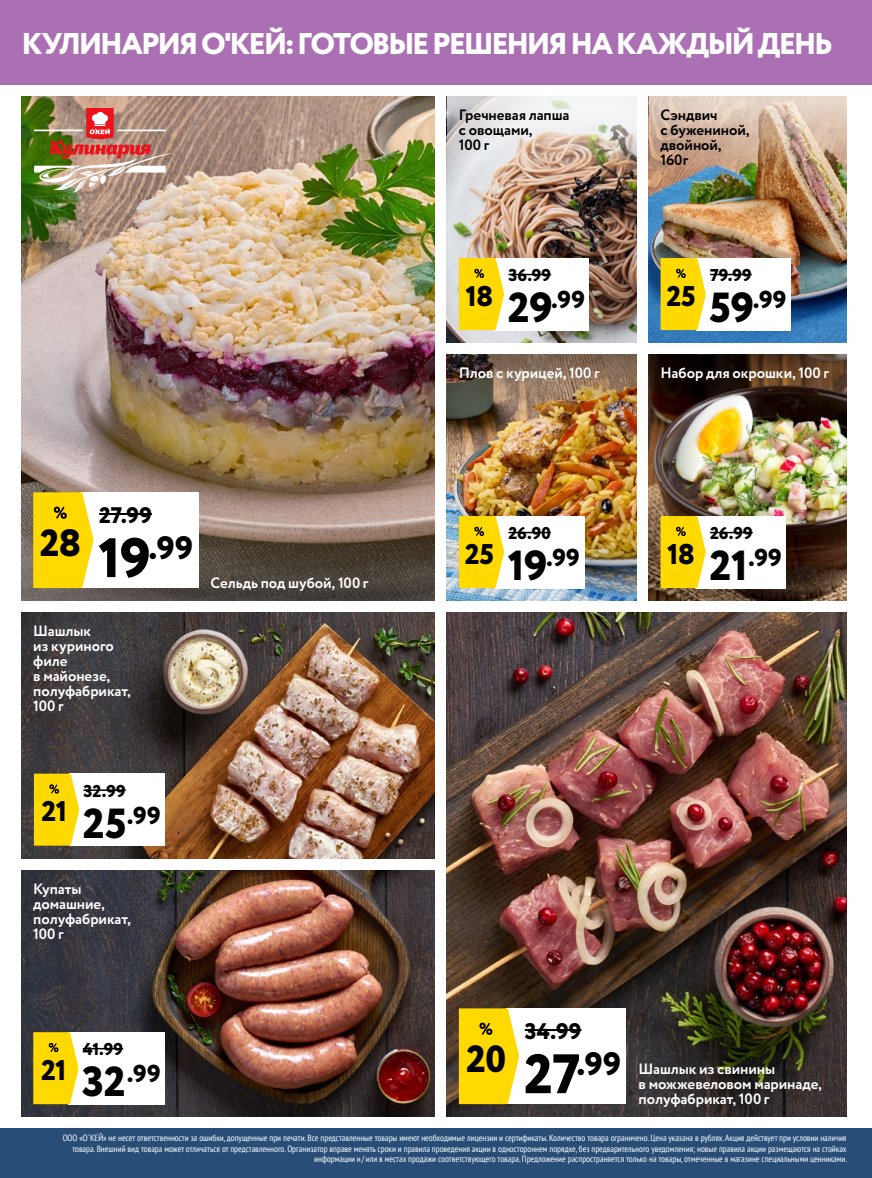
<style>
.page{position:relative;width:872px;height:1178px;background:#fff}
.page>*{position:absolute;margin:0;border:0;box-sizing:border-box;transform-origin:0 0}
.t1{font:800 37.95px "Circe";color:#000}
.t2{font:800 32.4px "Circe";color:#000}
.t3{font:800 30px "Circe";letter-spacing:-.075em;color:#fff}
.t4{font:800 28.5px "Circe";letter-spacing:-.02em;color:#000}
.t5{font:800 24.45px "Circe";letter-spacing:.01em;color:#000}
.t6{font:800 22.5px "Circe";letter-spacing:.01em;color:#000}
.t7{font:800 17.1px "Circe";letter-spacing:.01em;color:#000}
.t8{font:700 15px/15px "Circe";letter-spacing:-.005em;color:#fff}
.t9{font:700 15px/15px "Circe";letter-spacing:-.005em;color:#000}
.t10{font:condensed 9px/10.5px "PT Sans";color:#fff;text-align:right}
.s1{font-size:55.5px}
.s2{font-size:42px}
</style>
<div class="page">
<img style="left:21px;top:870px;width:414px;height:246px">
<img style="left:21px;top:612px;width:414px;height:246px">
<img style="left:447px;top:426px;width:189px;height:174px">
<img style="left:648px;top:192px;width:198px;height:150px">
<img style="left:648px;top:408px;width:198px;height:192px">
<img style="left:21px;top:96px;width:414px;height:408px">
<img style="left:447px;top:192px;width:189px;height:150px">
<img style="left:447px;top:612px;width:399px;height:504px">
<img style="left:447px;top:96px;width:189px;height:96px">
<img style="left:447px;top:354px;width:189px;height:72px">
<svg style="left:21px;top:504px;width:414px;height:96px;background:#6f6157"></svg>
<img style="left:648px;top:96px;width:198px;height:96px">
<svg style="left:648px;top:354px;width:198px;height:54px;background:#38251b"></svg>
<div style="left:0;top:1128px;width:872px;height:50px;background:#284e78"></div>
<div style="left:506px;top:1008px;width:120px;height:96px;background:#fff"></div>
<hr style="left:525px;top:1029px;width:56px;height:2px;background:#000">
<svg style="left:459px;top:1008px;width:60px;height:96px;background:#fbd917"></svg>
<div style="left:80px;top:492px;width:118px;height:96px;background:#fff"></div>
<hr style="left:99px;top:513px;width:53px;height:2px;background:#000">
<svg style="left:33px;top:492px;width:60px;height:96px;background:#fad816"></svg>
<div style="left:69px;top:1032px;width:96px;height:72px;background:#fff"></div>
<hr style="left:83px;top:1048px;width:40px;height:1px;background:#000">
<svg style="left:33px;top:1032px;width:45px;height:72px;background:#f9d715"></svg>
<div style="left:69px;top:774px;width:96px;height:72px;background:#fff"></div>
<hr style="left:83px;top:789px;width:43px;height:2px;background:#000">
<svg style="left:34px;top:774px;width:45px;height:72px;background:#fad817"></svg>
<div style="left:494px;top:516px;width:90px;height:72px;background:#fff"></div>
<hr style="left:508px;top:532px;width:43px;height:1px;background:#000">
<svg style="left:459px;top:516px;width:45px;height:72px;background:#fbd917"></svg>
<div style="left:494px;top:258px;width:95px;height:72px;background:#fff"></div>
<hr style="left:508px;top:274px;width:43px;height:1px;background:#000">
<svg style="left:459px;top:258px;width:45px;height:72px;background:#fbd917"></svg>
<div style="left:696px;top:516px;width:90px;height:72px;background:#fff"></div>
<hr style="left:710px;top:532px;width:42px;height:1px;background:#000">
<svg style="left:660px;top:516px;width:46px;height:72px;background:#f9d819"></svg>
<div style="left:696px;top:258px;width:94px;height:72px;background:#fff"></div>
<hr style="left:710px;top:274px;width:41px;height:1px;background:#000">
<svg style="left:660px;top:258px;width:46px;height:72px;background:#f9d81a"></svg>
<div style="left:0;top:0;width:872px;height:84px;background:#aa70b3"></div>
<img style="left:34px;top:108px;width:141px;height:85px">
<hr style="left:871px;top:0;width:1px;height:84px;background:#fca324">
<h3 class="t3" style="left:21px;top:23px;width:813px">КУЛИНАРИЯ О'КЕЙ: ГОТОВЫЕ РЕШЕНИЯ НА КАЖДЫЙ ДЕНЬ</h3>
<h1 class="t1" style="left:40px;top:517px;width:43px">28</h1>
<h3 class="t6" style="left:99px;top:500px;width:54px">27.99</h3>
<h2 class="t2" style="left:98px;top:525px;width:96px"><span class="s1">19</span>.99</h2>
<h3 class="t8" style="left:33px;top:624px;width:99px">Шашлык<br>из куриного филе<br>в майонезе, полуфабрикат,<br>100 г</h3>
<h3 class="t8" style="left:210px;top:576px;width:159px">Сельдь под шубой, 100 г</h3>
<h3 class="t4" style="left:42px;top:792px;width:27px">21</h3>
<h3 class="t7" style="left:83px;top:779px;width:44px">32.99</h3>
<h3 class="t5" style="left:83px;top:799px;width:79px"><span class="s2">25</span>.99</h3>
<h3 class="t8" style="left:33px;top:882px;width:99px">Купаты домашние, полуфабрикат,<br>100 г</h3>
<h3 class="t4" style="left:41px;top:1051px;width:27px">21</h3>
<h3 class="t7" style="left:83px;top:1038px;width:42px">41.99</h3>
<h3 class="t5" style="left:82px;top:1057px;width:80px"><span class="s2">32</span>.99</h3>
<h3 class="t9" style="left:459px;top:108px;width:112px">Гречневая лапша с овощами,<br>100 г</h3>
<h3 class="t9" style="left:660px;top:108px;width:91px">Сэндвич<br>с бужениной, двойной,<br>160г</h3>
<h3 class="t7" style="left:508px;top:264px;width:44px">36.99</h3>
<h3 class="t7" style="left:710px;top:264px;width:43px">79.99</h3>
<h3 class="t4" style="left:465px;top:277px;width:29px">18</h3>
<h3 class="t5" style="left:508px;top:283px;width:79px"><span class="s2">29</span>.99</h3>
<h3 class="t4" style="left:666px;top:277px;width:31px">25</h3>
<h3 class="t5" style="left:709px;top:283px;width:79px"><span class="s2">59</span>.99</h3>
<h3 class="t8" style="left:459px;top:366px;width:142px">Плов с курицей, 100 г</h3>
<h3 class="t8" style="left:660px;top:366px;width:170px">Набор для окрошки, 100 г</h3>
<h3 class="t7" style="left:508px;top:522px;width:44px">26.90</h3>
<h3 class="t7" style="left:710px;top:522px;width:44px">26.99</h3>
<h3 class="t4" style="left:465px;top:535px;width:31px">25</h3>
<h3 class="t5" style="left:508px;top:541px;width:74px"><span class="s2">19</span>.99</h3>
<h3 class="t4" style="left:667px;top:535px;width:29px">18</h3>
<h3 class="t5" style="left:709px;top:541px;width:74px"><span class="s2">21</span>.99</h3>
<h1 class="t1" style="left:466px;top:1033px;width:41px">20</h1>
<h3 class="t6" style="left:525px;top:1016px;width:58px">34.99</h3>
<h2 class="t2" style="left:524px;top:1041px;width:99px"><span class="s1">27</span>.99</h2>
<h3 class="t8" style="left:638px;top:1062px;width:185px">Шашлык из свинины<br>в можжевеловом маринаде, полуфабрикат, 100 г</h3>
<p class="t10" style="left:63px;top:1132px;width:786px">ООО «О´КЕЙ» не несет ответственности за ошибки, допущенные при печати. Все представленные товары имеют необходимые лицензии и сертификаты. Количество товара ограничено. Цена указана в рублях. Акция действует при условии наличия товара. Внешний вид товара может отличаться от представленного. Организатор вправе менять сроки и правила проведения акции в одностороннем порядке, без предварительного уведомления; новые правила акции размещаются на стойках информации и / или в местах продажи соответствующего товара. Предложение распространяется только на товары, отмеченные в магазине специальными ценниками.</p>
</div>
